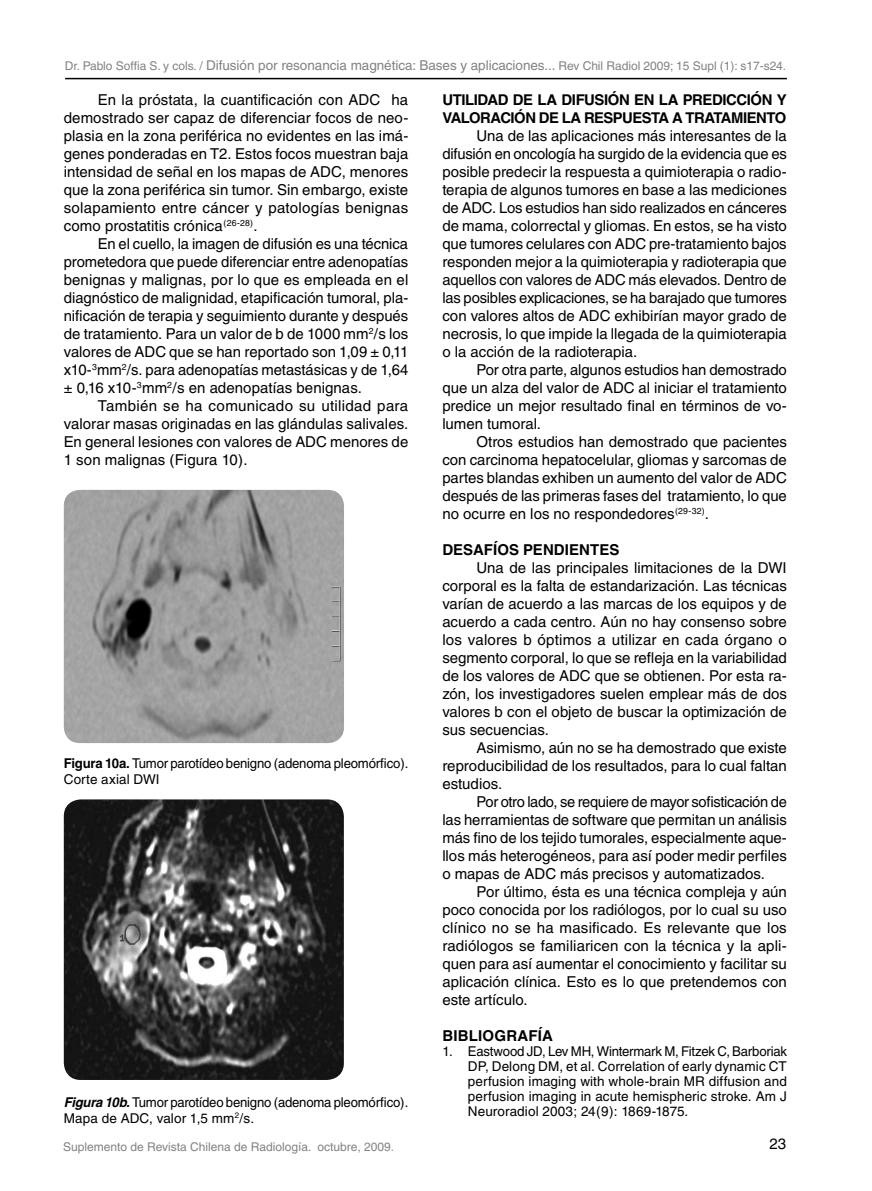
<style>
.page{position:relative;width:872px;height:1191px;background:#fff}
.page>*{position:absolute;margin:0;border:0;box-sizing:border-box;transform-origin:0 0}
.t1{font:15px/18px "Helvetica";color:#000;text-align:justify}
.t2{font:700 15px "Helvetica";letter-spacing:.005em;color:#000}
.t3{font:700 14.85px/18px "Helvetica";letter-spacing:-.03em;color:#000}
.t4{font:13.5px/15px "Helvetica";letter-spacing:-.01em;color:#000}
.t5{font:12px "Helvetica";color:#808285}
.s1{font-size:13.5px}
.s2{font-weight:700}
.s3{font-weight:700;font-style:italic}
</style>
<div class="page">
<hr style="left:65px;top:78px;width:722px;height:1px;background:#000">
<img style="left:64px;top:490px;width:280px;height:253px">
<img style="left:64px;top:799px;width:280px;height:281px">
<p class="t5" style="left:65px;top:59px;width:723px">Dr. Pablo Soffia S. y cols. / <span class="s1">Difusión por resonancia magnética: Bases y aplicaciones...</span> Rev Chil Radiol 2009; 15 Supl (1): s17-s24.</p>
<p class="t1" style="left:64px;top:91px;width:346px;text-indent:34px">En la próstata, la cuantificación con ADC ha demostrado ser capaz de diferenciar focos de neo&shy;plasia en la zona periférica no evidentes en las imá&shy;genes ponderadas en T2. Estos focos muestran baja intensidad de señal en los mapas de ADC, menores que la zona periférica sin tumor. Sin embargo, existe solapamiento entre cáncer y patologías benignas como prostatitis crónica<sup>(26-28)</sup>.</p>
<p class="t1" style="left:64px;top:235px;width:346px;text-indent:34px">En el cuello, la imagen de difusión es una técnica prometedora que puede diferenciar entre adenopatías benignas y malignas, por lo que es empleada en el diagnóstico de malignidad, etapificación tumoral, pla&shy;nificación de terapia y seguimiento durante y después de tratamiento. Para un valor de b de 1000 mm<sup>2</sup>/s los valores de ADC que se han reportado son 1,09 ± 0,11 x10-<sup>3</sup>mm<sup>2</sup>/s. para adenopatías metastásicas y de 1,64 ± 0,16 x10-<sup>3</sup>mm<sup>2</sup>/s en adenopatías benignas.</p>
<p class="t1" style="left:64px;top:397px;width:346px;text-indent:34px">También se ha comunicado su utilidad para valorar masas originadas en las glándulas salivales.<br>En general lesiones con valores de ADC menores de 1 son malignas (Figura 10).</p>
<p class="t4" style="left:64px;top:754px;width:346px;line-height:16.2px"><span class="s2">Figura 10a.</span> Tumor parotídeo benigno (adenoma pleomórfico).<br>Corte axial DWI</p>
<p class="t4" style="left:64px;top:1093px;width:346px;line-height:16.2px"><span class="s3">Figura 10b.</span> Tumor parotídeo benigno (adenoma pleomórfico).<br>Mapa de ADC, valor 1,5 mm<sup>2</sup>/s.</p>
<p class="t5" style="left:63px;top:1139px;width:332px">Suplemento de Revista Chilena de Radiología. octubre, 2009.</p>
<p class="t3" style="left:442px;top:91px;width:345px">UTILIDAD DE LA DIFUSIÓN EN LA PREDICCIÓN Y<br>VALORACIÓN DE LA RESPUESTA A TRATAMIENTO</p>
<p class="t1" style="left:442px;top:127px;width:346px;text-indent:34px">Una de las aplicaciones más interesantes de la difusión en oncología ha surgido de la evidencia que es posible predecir la respuesta a quimioterapia o radio&shy;terapia de algunos tumores en base a las mediciones de ADC. Los estudios han sido realizados en cánceres de mama, colorrectal y gliomas. En estos, se ha visto que tumores celulares con ADC pre-tratamiento bajos responden mejor a la quimioterapia y radioterapia que aquellos con valores de ADC más elevados. Dentro de las posibles explicaciones, se ha barajado que tumores con valores altos de ADC exhibirían mayor grado de necrosis, lo que impide la llegada de la quimioterapia o la acción de la radioterapia.</p>
<p class="t1" style="left:442px;top:361px;width:346px;text-indent:34px">Por otra parte, algunos estudios han demostrado que un alza del valor de ADC al iniciar el tratamiento predice un mejor resultado final en términos de vo&shy;lumen tumoral.</p>
<p class="t1" style="left:442px;top:433px;width:346px;text-indent:34px">Otros estudios han demostrado que pacientes con carcinoma hepatocelular, gliomas y sarcomas de partes blandas exhiben un aumento del valor de ADC después de las primeras fases del tratamiento, lo que no ocurre en los no respondedores<sup>(29-32)</sup>.</p>
<p class="t2" style="left:442px;top:541px;width:178px">DESAFÍOS PENDIENTES</p>
<p class="t1" style="left:442px;top:559px;width:346px;text-indent:34px">Una de las principales limitaciones de la DWI corporal es la falta de estandarización. Las técnicas varían de acuerdo a las marcas de los equipos y de acuerdo a cada centro. Aún no hay consenso sobre los valores b óptimos a utilizar en cada órgano o segmento corporal, lo que se refleja en la variabilidad de los valores de ADC que se obtienen. Por esta ra&shy;zón, los investigadores suelen emplear más de dos valores b con el objeto de buscar la optimización de sus secuencias.</p>
<p class="t1" style="left:442px;top:739px;width:346px;text-indent:34px">Asimismo, aún no se ha demostrado que existe reproducibilidad de los resultados, para lo cual faltan estudios.</p>
<p class="t1" style="left:442px;top:793px;width:346px;text-indent:34px">Por otro lado, se requiere de mayor sofisticación de las herramientas de software que permitan un análisis más fino de los tejido tumorales, especialmente aque&shy;llos más heterogéneos, para así poder medir perfiles o mapas de ADC más precisos y automatizados.</p>
<p class="t1" style="left:442px;top:883px;width:346px;text-indent:34px">Por último, ésta es una técnica compleja y aún poco conocida por los radiólogos, por lo cual su uso clínico no se ha masificado. Es relevante que los radiólogos se familiaricen con la técnica y la apli&shy;quen para así aumentar el conocimiento y facilitar su aplicación clínica. Esto es lo que pretendemos con este artículo.</p>
<p class="t2" style="left:442px;top:1027px;width:112px">BIBLIOGRAFÍA</p>
<p class="t4" style="left:468px;top:1044px;width:321px;text-align:justify;text-indent:-26px">1. Eastwood JD, Lev MH, Wintermark M, Fitzek C, Barboriak DP, Delong DM, et al. Correlation of early dynamic CT perfusion imaging with whole-brain MR diffusion and perfusion imaging in acute hemispheric stroke. Am J Neuroradiol 2003; 24(9): 1869-1875.</p>
<p class="t1" style="left:769px;top:1135px;width:18px">23</p>
</div>
